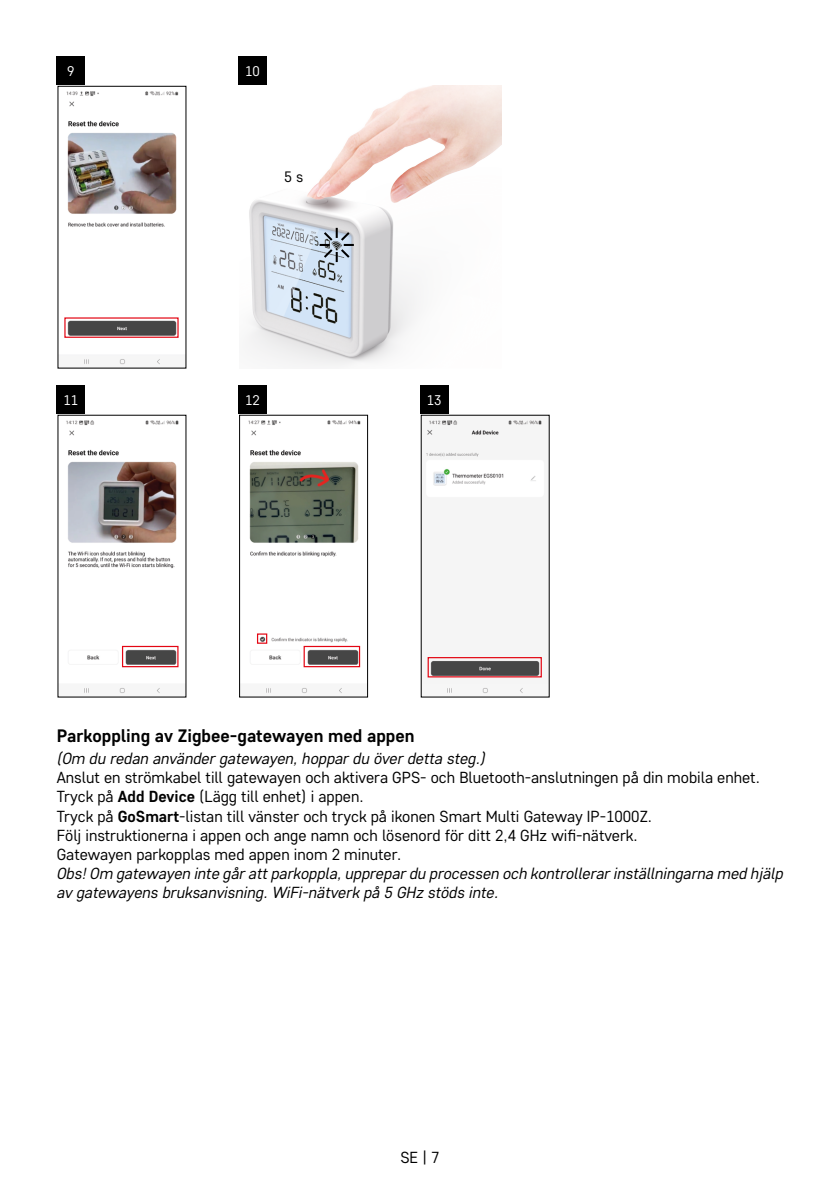
<style>
.page{position:relative;width:840px;height:1191px;background:#fff}
.page>*{position:absolute;margin:0;border:0;box-sizing:border-box;transform-origin:0 0}
.t1{font:700 18px "Core Sans D55";color:#000}
.t2{font:16px/19.2px "Core Sans D35";color:#000}
.t3{font:italic 16px/19.2px "Core Sans D35";color:#000}
.t4{font:15px "Core Sans D35";color:#000}
.t5{font:14px "Core Sans D35";color:#fff}
.s1{font-family:"Core Sans D55";font-weight:700}
</style>
<div class="page">
<div style="left:57px;top:57px;width:28px;height:28px;background:#000"></div>
<div style="left:238px;top:57px;width:28px;height:28px;background:#000"></div>
<img style="left:66px;top:91px;width:113px;height:274px">
<div style="left:64px;top:317px;width:114px;height:21px;border:1px solid #e30613"></div>
<img style="left:248px;top:85px;width:253px;height:282px">
<svg style="left:319px;top:228px;width:34px;height:34px"></svg>
<div style="left:57px;top:386px;width:28px;height:28px;background:#000"></div>
<div style="left:238px;top:386px;width:28px;height:28px;background:#000"></div>
<div style="left:420px;top:386px;width:28px;height:28px;background:#000"></div>
<img style="left:66px;top:420px;width:113px;height:274px">
<div style="left:122px;top:646px;width:56px;height:21px;border:1px solid #e30613"></div>
<img style="left:248px;top:420px;width:113px;height:274px">
<div style="left:239px;top:415px;width:128px;height:282px;border:1px solid #000"></div>
<div style="left:303px;top:646px;width:57px;height:21px;border:1px solid #e30613"></div>
<div style="left:257px;top:633px;width:10px;height:11px;border:1px solid #e30613"></div>
<img style="left:425px;top:419px;width:120px;height:275px">
<div style="left:427px;top:657px;width:114px;height:20px;border:1px solid #e30613"></div>
<p class="t5" style="left:67px;top:62px;width:9px">9</p>
<p class="t5" style="left:245px;top:62px;width:16px">10</p>
<p class="t4" style="left:284px;top:167px;width:20px">5 s</p>
<p class="t5" style="left:64px;top:391px;width:16px">11</p>
<p class="t5" style="left:245px;top:391px;width:16px">12</p>
<p class="t5" style="left:426px;top:391px;width:16px">13</p>
<p class="t1" style="left:57px;top:724px;width:359px">Parkoppling av Zigbee-gatewayen med appen</p>
<p class="t3" style="left:57px;top:748px;width:430px">(Om du redan använder gatewayen, hoppar du över detta steg.)</p>
<p class="t2" style="left:57px;top:767px;width:704px">Anslut en strömkabel till gatewayen och aktivera GPS- och Bluetooth-anslutningen på din mobila enhet.<br>Tryck på <span class="s1">Add Device</span> (Lägg till enhet) i appen.<br>Tryck på <span class="s1">GoSmart</span>-listan till vänster och tryck på ikonen Smart Multi Gateway IP-1000Z.<br>Följ instruktionerna i appen och ange namn och lösenord för ditt 2,4 GHz wifi-nätverk.<br>Gatewayen parkopplas med appen inom 2 minuter.</p>
<p class="t3" style="left:57px;top:863px;width:727px">Obs! Om gatewayen inte går att parkoppla, upprepar du processen och kontrollerar inställningarna med hjälp av gatewayens bruksanvisning. WiFi-nätverk på 5 GHz stöds inte.</p>
<p class="t2" style="left:400px;top:1147px;width:41px">SE | 7</p>
</div>
